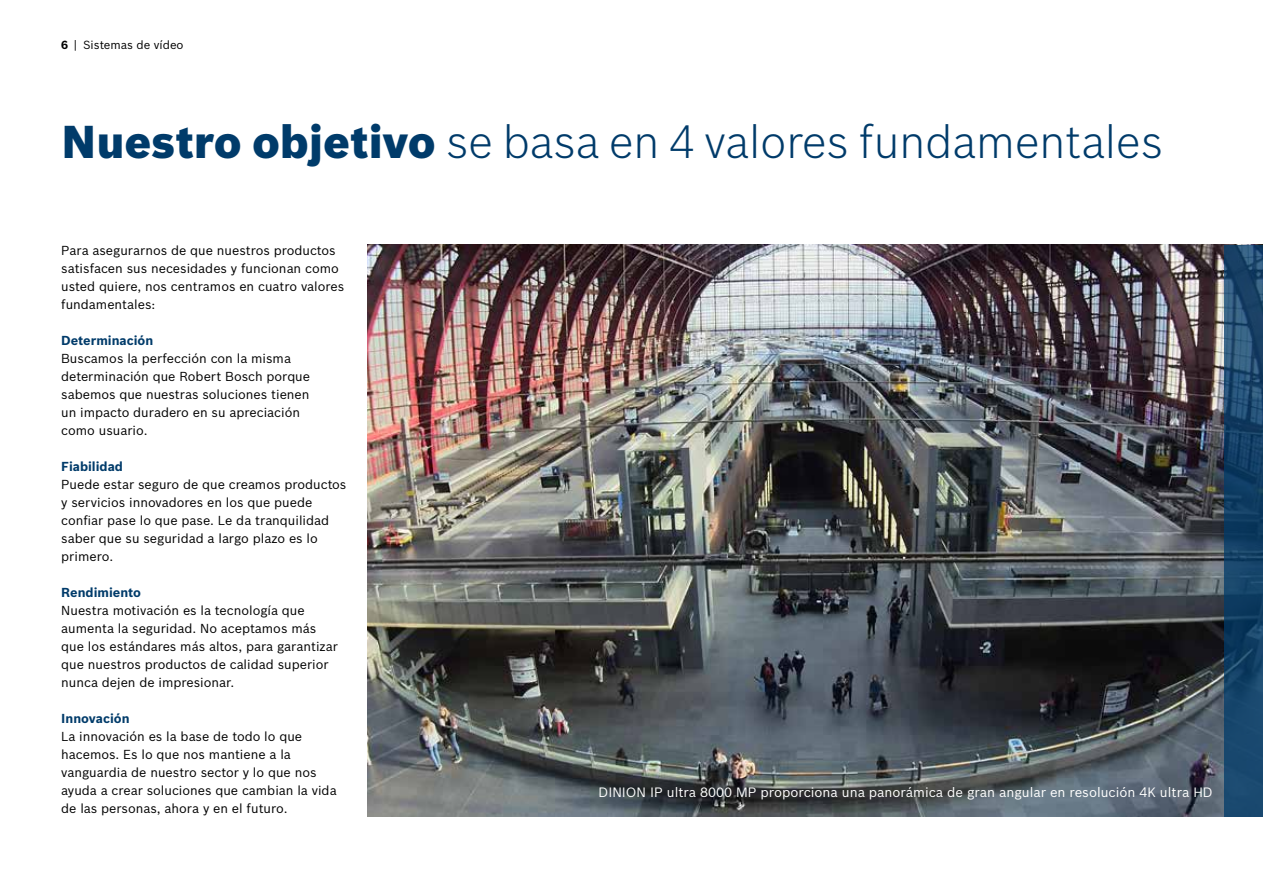
<style>
.page{position:relative;width:1263px;height:893px;background:#fff}
.page>*{position:absolute;margin:0;border:0;box-sizing:border-box;transform-origin:0 0}
.t1{font:300 45px "Bosch Sans";color:#003b6a}
.t2{font:13.2px "Bosch Sans";color:#fff}
.t3{font:12.75px/18px "Bosch Sans";color:#000}
.t4{font:700 12.75px "Bosch Sans";color:#003b6a}
.t5{font:11.55px "Bosch Sans";color:#000}
.s1{font-weight:700}
.s2{font-weight:900}
</style>
<div class="page">
<img style="left:367px;top:245px;width:858px;height:571px">
<svg style="left:1225px;top:245px;width:38px;height:571px;background:#184469"></svg>
<p class="t5" style="left:61px;top:36px;width:124px"><span class="s1">6</span> | Sistemas de vídeo</p>
<h1 class="t1" style="left:62px;top:110px;width:1103px"><span class="s2">Nuestro objetivo</span> se basa en 4 valores fundamentales</h1>
<p class="t3" style="left:61px;top:240px;width:285px">Para asegurarnos de que nuestros productos satisfacen sus necesidades y funcionan como usted quiere, nos centramos en cuatro valores fundamentales:</p>
<p class="t4" style="left:61px;top:330px;width:94px">Determinación</p>
<p class="t3" style="left:61px;top:348px;width:250px">Buscamos la perfección con la misma determinación que Robert Bosch porque sabemos que nuestras soluciones tienen un impacto duradero en su apreciación como usuario.</p>
<p class="t4" style="left:61px;top:456px;width:63px">Fiabilidad</p>
<p class="t3" style="left:61px;top:474px;width:287px">Puede estar seguro de que creamos productos y servicios innovadores en los que puede confiar pase lo que pase. Le da tranquilidad saber que su seguridad a largo plazo es lo primero.</p>
<p class="t4" style="left:61px;top:582px;width:81px">Rendimiento</p>
<p class="t3" style="left:61px;top:600px;width:278px">Nuestra motivación es la tecnología que aumenta la seguridad. No aceptamos más que los estándares más altos, para garantizar que nuestros productos de calidad superior nunca dejen de impresionar.</p>
<p class="t4" style="left:61px;top:708px;width:70px">Innovación</p>
<p class="t3" style="left:61px;top:726px;width:277px">La innovación es la base de todo lo que hacemos. Es lo que nos mantiene a la vanguardia de nuestro sector y lo que nos ayuda a crear soluciones que cambian la vida de las personas, ahora y en el futuro.</p>
<p class="t2" style="left:598px;top:782px;width:616px">DINION IP ultra 8000 MP proporciona una panorámica de gran angular en resolución 4K ultra HD</p>
</div>
